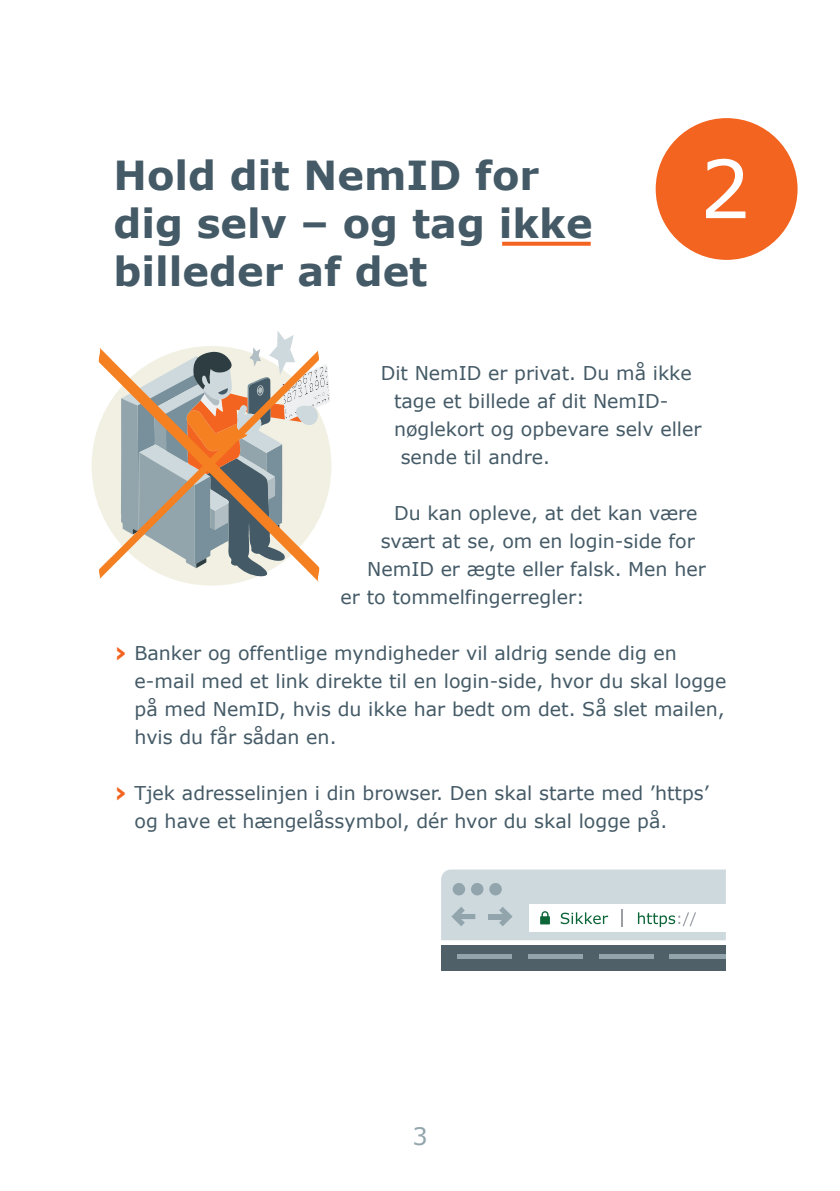
<style>
.page{position:relative;width:840px;height:1191px;background:#fff}
.page>*{position:absolute;margin:0;border:0;box-sizing:border-box;transform-origin:0 0}
.t1{font:80px "Verdana";color:#fff}
.t2{font:700 40px/48px "Verdana";color:#445a66}
.t3{font:24px "Verdana";color:#92a5ad}
.t4{font:19px/28px "Verdana";color:#445a66}
.s1{font-weight:700;font-size:26px;color:#f36421}
</style>
<div class="page">
<div style="left:655px;top:118px;width:142px;height:142px;background:#f36421;border-radius:50%"></div>
<svg style="left:502px;top:242px;width:88px;height:4px"></svg>
<svg style="left:192px;top:331px;width:138px;height:183px"></svg>
<svg style="left:97px;top:348px;width:224px;height:233px"></svg>
<svg style="left:98px;top:350px;width:222px;height:229px;background:#c4b8aa"></svg>
<div style="left:441px;top:944px;width:284px;height:26px;background:#506068"></div>
<div style="left:457px;top:954px;width:54px;height:5px;background:#92a5ad"></div>
<div style="left:527px;top:954px;width:55px;height:5px;background:#92a5ad"></div>
<div style="left:598px;top:954px;width:55px;height:5px;background:#92a5ad"></div>
<div style="left:669px;top:954px;width:56px;height:5px;background:#92a5ad"></div>
<svg style="left:441px;top:869px;width:284px;height:71px"></svg>
<h1 class="t2" style="left:113px;top:150px;width:480px">Hold dit NemID for dig selv – og tag ikke billeder af det</h1>
<p class="t1" style="left:699px;top:134px;width:52px">2</p>
<p class="t4" style="left:380px;top:359px;width:312px">Dit NemID er privat. Du må ikke</p>
<p class="t4" style="left:394px;top:387px;width:276px">tage et billede af dit NemID-</p>
<p class="t4" style="left:394px;top:415px;width:309px">nøglekort og opbevare selv eller</p>
<p class="t4" style="left:400px;top:443px;width:151px">sende til andre.</p>
<p class="t4" style="left:394px;top:499px;width:305px">Du kan opleve, at det kan være</p>
<p class="t4" style="left:380px;top:527px;width:315px">svært at se, om en login-side for</p>
<p class="t4" style="left:367px;top:555px;width:340px">NemID er ægte eller falsk. Men her</p>
<p class="t4" style="left:340px;top:583px;width:245px">er to tommelfingerregler:</p>
<p class="t4" style="left:134px;top:639px;width:593px;text-indent:-21px"><span class="s1">›</span> Banker og offentlige myndigheder vil aldrig sende dig en e-mail med et link direkte til en login-side, hvor du skal logge på med NemID, hvis du ikke har bedt om det. Så slet mailen, hvis du får sådan en.</p>
<p class="t4" style="left:134px;top:779px;width:575px;text-indent:-21px"><span class="s1">›</span> Tjek adresselinjen i din browser. Den skal starte med ’https’ og have et hængelåssymbol, dér hvor du skal logge på.</p>
<p class="t3" style="left:412px;top:1119px;width:17px">3</p>
</div>
